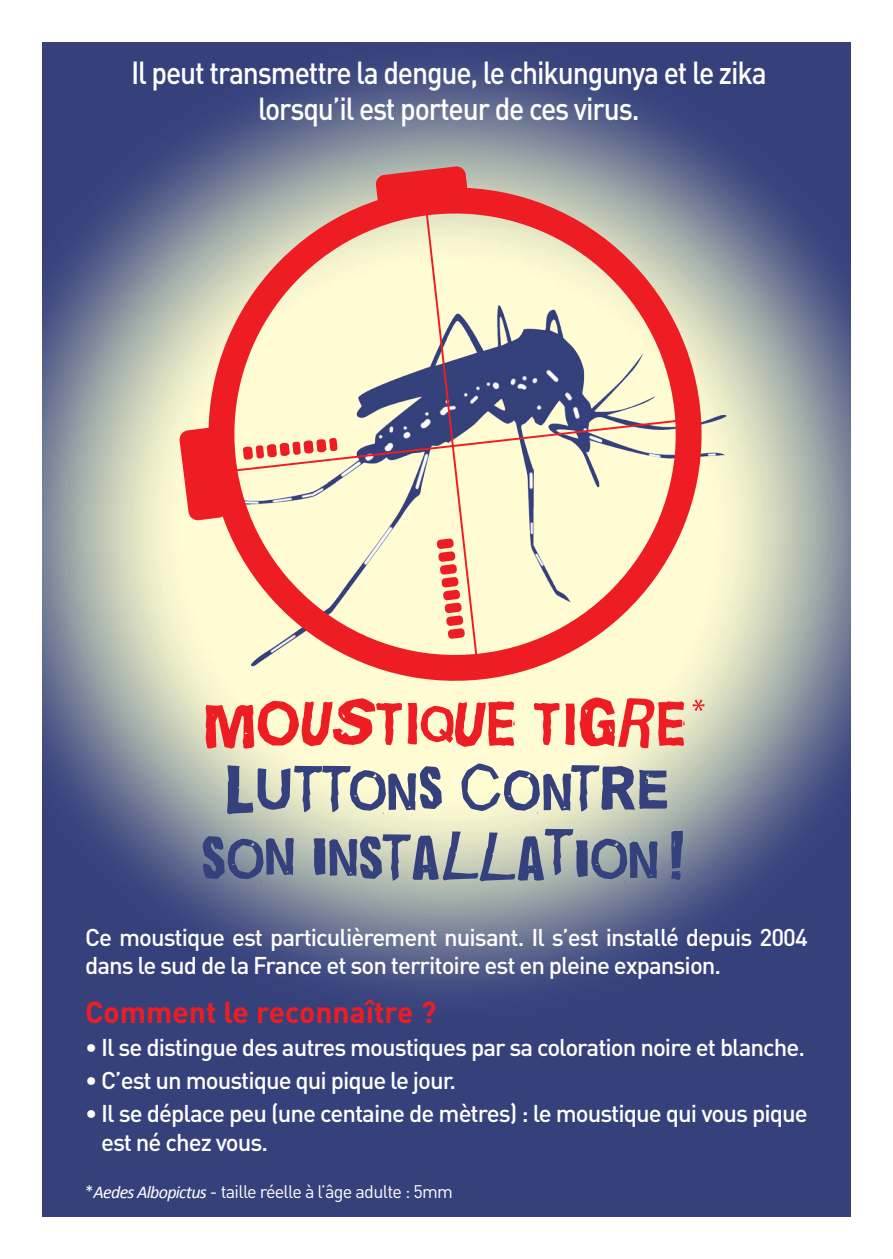
<style>
.page{position:relative;width:893px;height:1259px;background:#fff}
.page>*{position:absolute;margin:0;border:0;box-sizing:border-box;transform-origin:0 0}
.t1{font:500 31.5px/36px "DIN Pro";letter-spacing:-.04em;color:#fff;text-align:center;scale:.9 1}
.t2{font:700 30px "DIN Pro";color:#ee1d23}
.t3{font:500 24px/28.8px "DIN Pro";letter-spacing:-.04em;color:#fff}
.t4{font:18px "DIN Pro";letter-spacing:-.04em;color:#fff}
.s1{font-family:"Calibri";font-style:italic}
</style>
<div class="page">
<img style="left:43px;top:43px;width:807px;height:1173px">
<img style="left:110px;top:266px;width:638px;height:430px">
<svg style="left:375px;top:166px;width:94px;height:8px"></svg>
<svg style="left:180px;top:427px;width:15px;height:94px"></svg>
<svg style="left:195px;top:174px;width:507px;height:507px;background:#e1bca8"></svg>
<svg style="left:227px;top:765px;width:215px;height:49px;background:#a3a8ab"></svg>
<svg style="left:461px;top:763px;width:206px;height:51px;background:#a7abac"></svg>
<svg style="left:203px;top:836px;width:91px;height:47px;background:#646f90"></svg>
<svg style="left:313px;top:829px;width:345px;height:54px;background:#8e97a1"></svg>
<svg style="left:671px;top:831px;width:12px;height:49px"></svg>
<svg style="left:206px;top:698px;width:196px;height:50px;background:#f58f7d"></svg>
<svg style="left:408px;top:701px;width:107px;height:46px;background:#f68b7a"></svg>
<svg style="left:534px;top:703px;width:25px;height:42px"></svg>
<svg style="left:565px;top:697px;width:120px;height:51px;background:#f38979"></svg>
<svg style="left:693px;top:699px;width:11px;height:12px"></svg>
<p class="t1" style="left:131px;top:53px;width:708px">Il peut transmettre la dengue, le chikungunya et le zika lorsqu’il est porteur de ces virus.</p>
<p class="t3" style="left:85px;top:921px;width:724px">Ce moustique est particulièrement nuisant. Il s’est installé depuis 2004 dans le sud de la France et son territoire est en pleine expansion.</p>
<p class="t2" style="left:85px;top:992px;width:353px">Comment le reconnaître ?</p>
<p class="t3" style="left:85px;top:1032px;width:722px">• Il se distingue des autres moustiques par sa coloration noire et blanche.</p>
<p class="t3" style="left:85px;top:1065px;width:373px">• C’est un moustique qui pique le jour.</p>
<p class="t3" style="left:101px;top:1098px;width:708px;text-indent:-16px">• Il se déplace peu (une centaine de mètres) : le moustique qui vous pique est né chez vous.</p>
<p class="t4" style="left:85px;top:1179px;width:369px">*<span class="s1">Aedes Albopictus</span> - taille réelle à l’âge adulte : 5mm</p>
</div>
